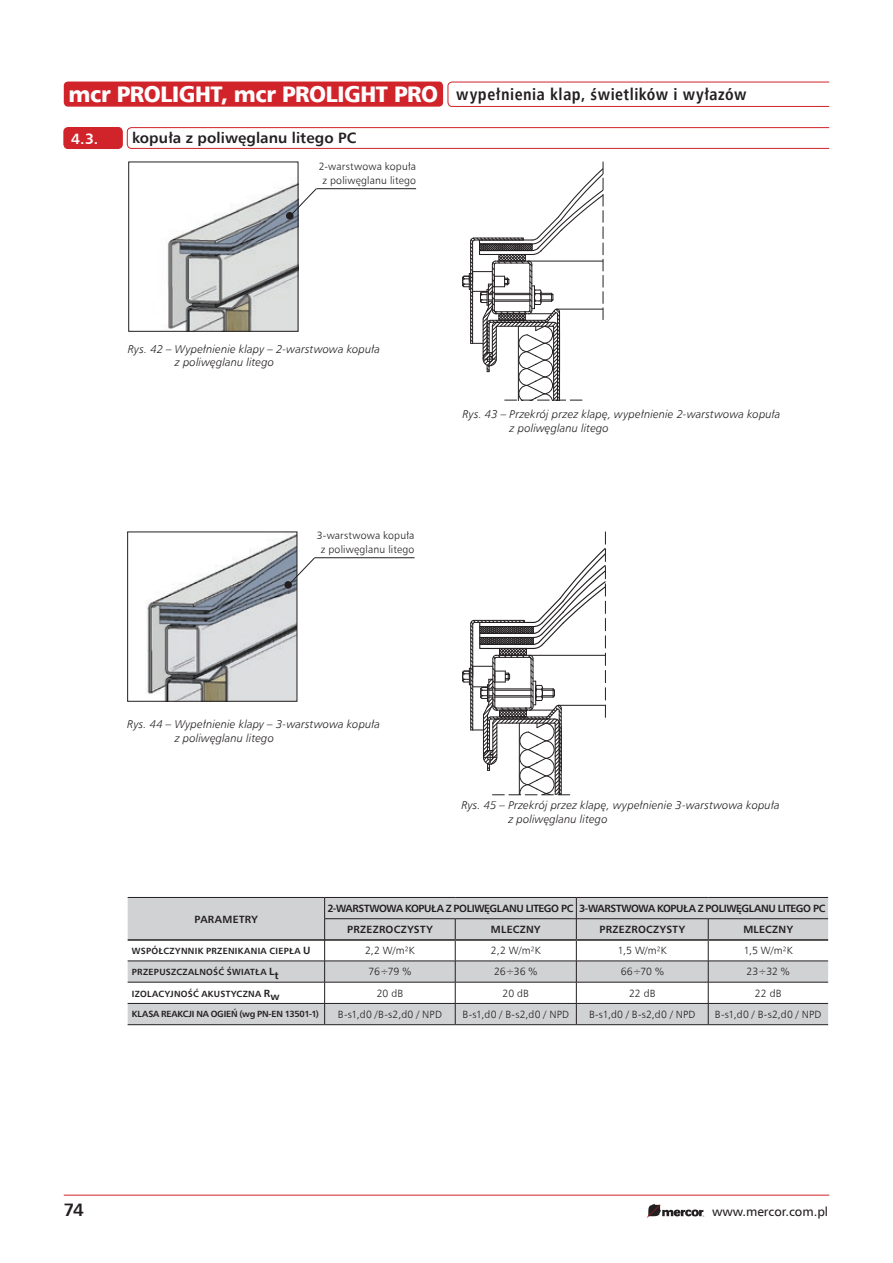
<style>
.page{position:relative;width:893px;height:1263px;background:#fff}
.page>*{position:absolute;margin:0;border:0;box-sizing:border-box;transform-origin:0 0}
.t1{font:22.5px "Humnst 777 Blk EU";letter-spacing:-.02em;color:#fff}
.t2{font:700 18px "Humnst 777 EU";color:#231f20}
.t3{font:700 16.5px "Humnst 777 Cn EU";letter-spacing:.03em;color:#231f20}
.t4{font:700 15px "Humnst 777 EU";letter-spacing:.005em;color:#231f20}
.t5{font:700 15px "Humnst 777 EU";color:#fff}
.t6{font:12.75px "Humnst 777 EU";color:#231f20}
.t7{font:italic 11.25px/13.5px "Humnst 777 Lt EU";letter-spacing:.015em;color:#231f20}
.t8{font:10.5px/13.5px "Humnst 777 Lt EU";letter-spacing:.015em;color:#231f20;text-align:center}
.t9{font:700 10.5px/21.3px "Humnst 777 EU";letter-spacing:-.02em;color:#231f20}
.t10{font:700 10.5px "Humnst 777 EU";letter-spacing:.025em;color:#231f20}
.t11{font:700 10.5px "Humnst 777 EU";letter-spacing:.03em;color:#231f20}
.t12{font:700 9px "Humnst 777 EU";letter-spacing:.025em;color:#231f20}
.t13{font:700 9px "Humnst 777 EU";letter-spacing:-.025em;color:#231f20}
.s1{font-size:10.5px}
</style>
<div class="page">
<svg style="left:647px;top:1204px;width:57px;height:14px"></svg>
<hr style="left:64px;top:1195px;width:765px;height:1px;background:#d1232a">
<div style="left:64px;top:82px;width:379px;height:25px;background:#d1232a;border-radius:4px"></div>
<svg style="left:448px;top:82px;width:382px;height:25px"></svg>
<svg style="left:127px;top:127px;width:703px;height:22px"></svg>
<div style="left:64px;top:127px;width:58px;height:22px;background:#d1232a;border-radius:4px"></div>
<div style="left:64px;top:127px;width:58px;height:22px;border:1px solid #d1232a;border-radius:4px"></div>
<svg style="left:128px;top:898px;width:700px;height:126px;fill:#d1d2d4"></svg>
<hr style="left:325px;top:897px;width:130px;height:1px;background:#231f20">
<hr style="left:455px;top:897px;width:121px;height:1px;background:#231f20">
<hr style="left:576px;top:897px;width:132px;height:1px;background:#231f20">
<hr style="left:708px;top:897px;width:120px;height:1px;background:#231f20">
<hr style="left:324px;top:918px;width:131px;height:1px;background:#231f20">
<hr style="left:455px;top:918px;width:121px;height:1px;background:#231f20">
<hr style="left:576px;top:918px;width:132px;height:1px;background:#231f20">
<hr style="left:708px;top:918px;width:120px;height:1px;background:#231f20">
<hr style="left:325px;top:961px;width:130px;height:1px;background:#231f20">
<hr style="left:455px;top:961px;width:121px;height:1px;background:#231f20">
<hr style="left:576px;top:961px;width:132px;height:1px;background:#231f20">
<hr style="left:708px;top:961px;width:120px;height:1px;background:#231f20">
<hr style="left:325px;top:982px;width:130px;height:1px;background:#231f20">
<hr style="left:455px;top:982px;width:121px;height:1px;background:#231f20">
<hr style="left:576px;top:982px;width:132px;height:1px;background:#231f20">
<hr style="left:708px;top:982px;width:120px;height:1px;background:#231f20">
<hr style="left:325px;top:1003px;width:130px;height:1px;background:#231f20">
<hr style="left:455px;top:1003px;width:121px;height:1px;background:#231f20">
<svg style="left:455px;top:919px;width:1px;height:105px"></svg>
<hr style="left:576px;top:1003px;width:132px;height:1px;background:#231f20">
<svg style="left:576px;top:898px;width:1px;height:126px"></svg>
<hr style="left:708px;top:1003px;width:120px;height:1px;background:#231f20">
<svg style="left:708px;top:919px;width:1px;height:105px"></svg>
<hr style="left:325px;top:1024px;width:130px;height:1px;background:#231f20">
<hr style="left:455px;top:1024px;width:121px;height:1px;background:#231f20">
<hr style="left:576px;top:1024px;width:132px;height:1px;background:#231f20">
<hr style="left:708px;top:1024px;width:120px;height:1px;background:#231f20">
<hr style="left:128px;top:939px;width:196px;height:2px;background:#231f20">
<hr style="left:325px;top:939px;width:130px;height:2px;background:#231f20">
<hr style="left:455px;top:939px;width:121px;height:2px;background:#231f20">
<hr style="left:576px;top:939px;width:132px;height:2px;background:#231f20">
<hr style="left:708px;top:939px;width:120px;height:2px;background:#231f20">
<hr style="left:128px;top:897px;width:197px;height:1px;background:#231f20">
<hr style="left:128px;top:961px;width:197px;height:1px;background:#231f20">
<hr style="left:128px;top:982px;width:197px;height:1px;background:#231f20">
<hr style="left:128px;top:1003px;width:197px;height:1px;background:#231f20">
<svg style="left:324px;top:898px;width:1px;height:126px"></svg>
<hr style="left:128px;top:1024px;width:197px;height:1px;background:#231f20">
<svg style="left:462px;top:531px;width:144px;height:264px"></svg>
<svg style="left:462px;top:162px;width:142px;height:239px"></svg>
<img style="left:166px;top:183px;width:130px;height:147px">
<div style="left:128px;top:162px;width:170px;height:170px;border:1px solid #231f20"></div>
<hr style="left:316px;top:188px;width:100px;height:1px;background:#231f20">
<svg style="left:287px;top:188px;width:30px;height:31px"></svg>
<div style="left:286px;top:212px;width:8px;height:8px;border:2px solid #231f20;border-radius:50%"></div>
<img style="left:147px;top:533px;width:148px;height:167px">
<div style="left:127px;top:531px;width:170px;height:171px;border:1px solid #231f20"></div>
<hr style="left:315px;top:557px;width:99px;height:1px;background:#231f20">
<svg style="left:285px;top:557px;width:30px;height:31px"></svg>
<div style="left:284px;top:581px;width:8px;height:8px;border:2px solid #231f20;border-radius:50%"></div>
<h1 class="t1" style="left:69px;top:80px;width:371px">mcr PROLIGHT, mcr PROLIGHT PRO</h1>
<h3 class="t5" style="left:71px;top:129px;width:28px">4.3.</h3>
<h3 class="t4" style="left:132px;top:128px;width:226px">kopuła z poliwęglanu litego PC</h3>
<p class="t8" style="left:319px;top:160px;width:99px">2-warstwowa kopuła z poliwęglanu litego</p>
<h3 class="t3" style="left:456px;top:84px;width:292px">wypełnienia klap, świetlików i wyłazów</h3>
<p class="t7" style="left:175px;top:342px;width:207px;text-indent:-47px">Rys. 42 – Wypełnienie klapy – 2-warstwowa kopuła z poliwęglanu litego</p>
<p class="t8" style="left:317px;top:529px;width:99px">3-warstwowa kopuła z poliwęglanu litego</p>
<p class="t7" style="left:510px;top:407px;width:272px;text-indent:-47px">Rys. 43 – Przekrój przez klapę, wypełnienie 2-warstwowa kopuła z poliwęglanu litego</p>
<p class="t7" style="left:175px;top:717px;width:207px;text-indent:-47px">Rys. 44 – Wypełnienie klapy – 3-warstwowa kopuła z poliwęglanu litego</p>
<p class="t7" style="left:508px;top:798px;width:273px;text-indent:-47px">Rys. 45 – Przekrój przez klapę, wypełnienie 3-warstwowa kopuła z poliwęglanu litego</p>
<p class="t11" style="left:194px;top:912px;width:65px">PARAMETRY</p>
<p class="t9" style="left:347px;top:897px;width:480px;text-indent:-20px">2-WARSTWOWA KOPUŁA Z POLIWĘGLANU LITEGO PC 3-WARSTWOWA KOPUŁA Z POLIWĘGLANU LITEGO PC<br>PRZEZROCZYSTY</p>
<p class="t10" style="left:491px;top:923px;width:51px">MLECZNY</p>
<p class="t10" style="left:600px;top:923px;width:87px">PRZEZROCZYSTY</p>
<p class="t10" style="left:743px;top:923px;width:51px">MLECZNY</p>
<p class="t12" style="left:132px;top:945px;width:180px">WSPÓŁCZYNNIK PRZENIKANIA CIEPŁA <span class="s1">U</span></p>
<p class="t8" style="left:365px;top:944px;width:51px">2,2 W/m²K</p>
<p class="t8" style="left:491px;top:944px;width:51px">2,2 W/m²K</p>
<p class="t8" style="left:618px;top:944px;width:51px">1,5 W/m²K</p>
<p class="t8" style="left:744px;top:944px;width:51px">1,5 W/m²K</p>
<p class="t12" style="left:132px;top:967px;width:148px">PRZEPUSZCZALNOŚĆ ŚWIATŁA <span class="s1">Lt</span></p>
<p class="t8" style="left:369px;top:965px;width:44px">76÷79 %</p>
<p class="t8" style="left:494px;top:965px;width:45px">26÷36 %</p>
<p class="t8" style="left:621px;top:965px;width:45px">66÷70 %</p>
<p class="t8" style="left:747px;top:965px;width:45px">23÷32 %</p>
<p class="t12" style="left:132px;top:988px;width:149px">IZOLACYJNOŚĆ AKUSTYCZNA <span class="s1">Rw</span></p>
<p class="t8" style="left:377px;top:986px;width:28px">20 dB</p>
<p class="t8" style="left:503px;top:986px;width:28px">20 dB</p>
<p class="t8" style="left:629px;top:986px;width:28px">22 dB</p>
<p class="t8" style="left:755px;top:986px;width:28px">22 dB</p>
<p class="t13" style="left:132px;top:1008px;width:189px">KLASA REAKCJI NA OGIEŃ (wg PN-EN 13501-1)</p>
<p class="t8" style="left:338px;top:1007px;width:105px">B-s1,d0 /B-s2,d0 / NPD</p>
<p class="t8" style="left:463px;top:1007px;width:108px">B-s1,d0 / B-s2,d0 / NPD</p>
<p class="t8" style="left:589px;top:1007px;width:108px">B-s1,d0 / B-s2,d0 / NPD</p>
<p class="t8" style="left:715px;top:1007px;width:108px">B-s1,d0 / B-s2,d0 / NPD</p>
<h2 class="t2" style="left:64px;top:1198px;width:22px">74</h2>
<p class="t6" style="left:712px;top:1204px;width:117px">www.mercor.com.pl</p>
</div>
